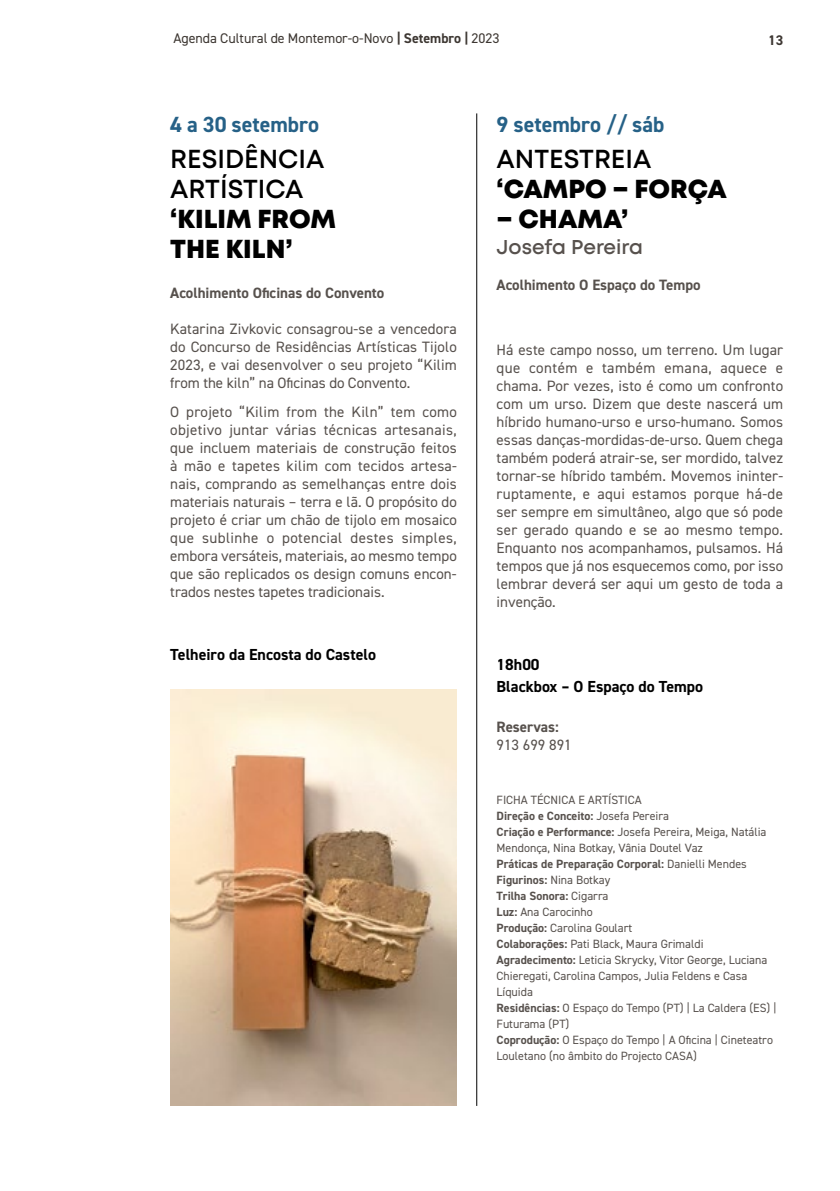
<style>
.page{position:relative;width:840px;height:1191px;background:#fff}
.page>*{position:absolute;margin:0;border:0;box-sizing:border-box;transform-origin:0 0}
.t1{font:800 26px/30px "Mont";color:#000}
.t2{font:600 26px/30px "Mont";color:#000}
.t3{font:700 22px "DIN2014";color:#266187}
.t4{font:600 20px "Mont";letter-spacing:-.005em;color:#57514d}
.t5{font:700 16px/22px "DIN2014";color:#000}
.t6{font:15px/18px "DIN2014";color:#57514d;text-align:justify}
.t7{font:700 15px "DIN2014";color:#57514d}
.t8{font:14px "DIN2014";color:#3d3732}
.t9{font:700 14px "DIN2014";color:#3d3732}
.t10{font:12px/16px "DIN2014";color:#57514d}
.s1{font-weight:700}
</style>
<div class="page">
<hr style="left:476px;top:113px;width:1px;height:993px;background:#000">
<img style="left:170px;top:689px;width:286px;height:417px">
<p class="t8" style="left:173px;top:30px;width:327px">Agenda Cultural de Montemor-o-Novo <span class="s1">| Setembro |</span> 2023</p>
<p class="t9" style="left:767px;top:30px;width:17px">13</p>
<h2 class="t3" style="left:170px;top:110px;width:150px">4 a 30 setembro</h2>
<h1 class="t2" style="left:170px;top:144px;width:155px">RESIDÊNCIA<br>ARTÍSTICA</h1>
<h1 class="t1" style="left:170px;top:204px;width:167px">‘KILIM FROM<br>THE KILN’</h1>
<p class="t7" style="left:170px;top:283px;width:215px">Acolhimento Oficinas do Convento</p>
<p class="t6" style="left:170px;top:319px;width:288px">Katarina Zivkovic consagrou-se a vencedora do Concurso de Residências Artísticas Tijolo 2023, e vai desenvolver o seu projeto “Kilim from the kiln” na Oficinas do Convento.</p>
<p class="t6" style="left:170px;top:403px;width:288px">O projeto “Kilim from the Kiln” tem como objetivo juntar várias técnicas artesanais, que incluem materiais de construção feitos à mão e tapetes kilim com tecidos artesa&shy;nais, comprando as semelhanças entre dois materiais naturais – terra e lã. O propósito do projeto é criar um chão de tijolo em mosaico que sublinhe o potencial destes simples, embora versáteis, materiais, ao mesmo tempo que são replicados os design comuns encon&shy;trados nestes tapetes tradicionais.</p>
<p class="t5" style="left:170px;top:643px;width:207px">Telheiro da Encosta do Castelo</p>
<h2 class="t3" style="left:496px;top:110px;width:169px">9 setembro // sáb</h2>
<h1 class="t2" style="left:496px;top:144px;width:156px">ANTESTREIA</h1>
<h1 class="t1" style="left:496px;top:174px;width:231px">‘CAMPO – FORÇA</h1>
<h1 class="t1" style="left:496px;top:204px;width:133px">– CHAMA’</h1>
<h3 class="t4" style="left:496px;top:234px;width:148px">Josefa Pereira</h3>
<p class="t7" style="left:496px;top:275px;width:205px">Acolhimento O Espaço do Tempo</p>
<p class="t6" style="left:496px;top:341px;width:288px">Há este campo nosso, um terreno. Um lugar que contém e também emana, aquece e chama. Por vezes, isto é como um confronto com um urso. Dizem que deste nascerá um híbrido humano-urso e urso-humano. Somos essas danças-mordidas-de-urso. Quem chega também poderá atrair-se, ser mordido, talvez tornar-se híbrido também. Movemos ininter&shy;ruptamente, e aqui estamos porque há-de ser sempre em simultâneo, algo que só pode ser gerado quando e se ao mesmo tempo.<br>Enquanto nos acompanhamos, pulsamos. Há tempos que já nos esquecemos como, por isso lembrar deverá ser aqui um gesto de toda a invenção.</p>
<p class="t5" style="left:496px;top:653px;width:208px">18h00<br>Blackbox – O Espaço do Tempo</p>
<p class="t7" style="left:496px;top:717px;width:64px">Reservas:</p>
<p class="t6" style="left:496px;top:735px;width:76px">913 699 891</p>
<p class="t10" style="left:496px;top:792px;width:281px">FICHA TÉCNICA E ARTÍSTICA<br><span class="s1">Direção e Conceito:</span> Josefa Pereira<br><span class="s1">Criação e Performance:</span> Josefa Pereira, Meiga, Natália Mendonça, Nina Botkay, Vânia Doutel Vaz<br><span class="s1">Práticas de Preparação Corporal:</span> Danielli Mendes <span class="s1">Figurinos:</span> Nina Botkay<br><span class="s1">Trilha Sonora:</span> Cigarra<br><span class="s1">Luz:</span> Ana Carocinho<br><span class="s1">Produção:</span> Carolina Goulart<br><span class="s1">Colaborações:</span> Pati Black, Maura Grimaldi <span class="s1">Agradecimento:</span> Leticia Skrycky, Vitor George, Luciana Chieregati, Carolina Campos, Julia Feldens e Casa Líquida<br><span class="s1">Residências:</span> O Espaço do Tempo (PT) | La Caldera (ES) | Futurama (PT)<br><span class="s1">Coprodução:</span> O Espaço do Tempo | A Oficina | Cineteatro Louletano (no âmbito do Projecto CASA)</p>
</div>
